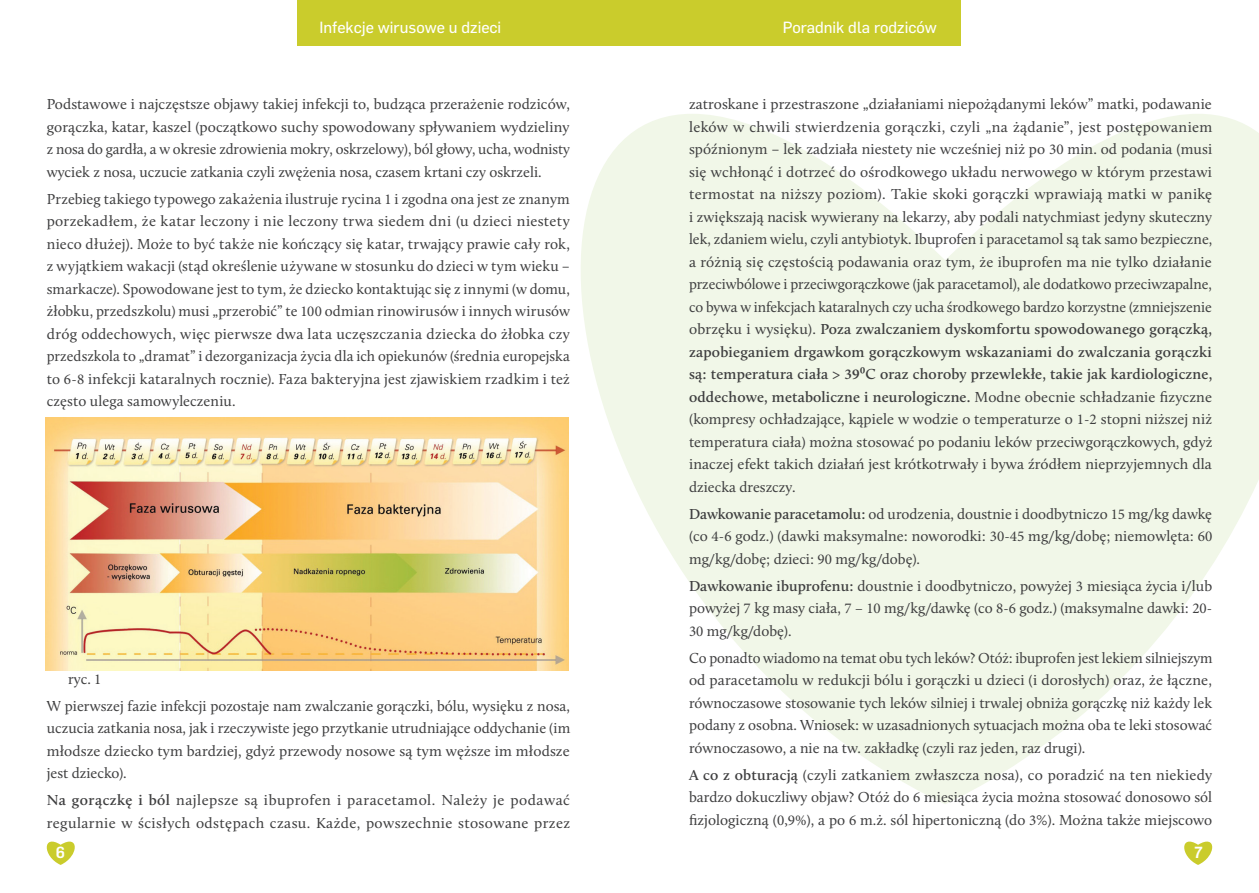
<style>
.page{position:relative;width:1259px;height:893px;background:#fff}
.page>*{position:absolute;margin:0;border:0;box-sizing:border-box;transform-origin:0 0}
.t1{font:15.9px "Flama Basic";color:#fff}
.t2{font:500 15.75px "Flama";color:#fff}
.t3{font:15px/22.5px "Calluna";color:#3e3e3f;text-align:justify}
.t4{font:15px/22.5px "Calluna";letter-spacing:.025em;color:#3e3e3f}
.s1{font-family:"Minion Pro"}
.s2{font-weight:600}
.s3{font-family:"Minion Pro";font-weight:600}
</style>
<div class="page">
<svg style="left:581px;top:114px;width:678px;height:690px;fill:#f1f7e8"></svg>
<svg style="left:46px;top:841px;width:29px;height:24px"></svg>
<svg style="left:1184px;top:841px;width:29px;height:24px"></svg>
<div style="left:298px;top:0;width:663px;height:45px;background:#cacc2c"></div>
<img style="left:46px;top:417px;width:523px;height:254px">
<p class="t1" style="left:319px;top:16px;width:183px">Infekcje wirusowe u dzieci</p>
<p class="t1" style="left:782px;top:16px;width:156px">Poradnik dla rodziców</p>
<p class="t3" style="left:47px;top:93px;width:525px">Podstawowe i najczęstsze objawy takiej infekcji to, budząca przerażenie rodziców, gorączka, katar, kaszel (początkowo suchy spowodowany spływaniem wydzieliny z nosa do gardła, a w okresie zdrowienia mokry, oskrzelowy), ból głowy, ucha, wodnisty wyciek z nosa, uczucie zatkania czyli zwężenia nosa, czasem krtani czy oskrzeli.</p>
<p class="t3" style="left:47px;top:187px;width:525px">Przebieg takiego typowego zakażenia ilustruje rycina <span class="s1">1</span> i zgodna ona jest ze znanym porzekadłem, że katar leczony i nie leczony trwa siedem dni (u dzieci niestety nieco dłużej). Może to być także nie kończący się katar, trwający prawie cały rok, z wyjątkiem wakacji (stąd określenie używane w stosunku do dzieci w tym wieku – smarkacze). Spowodowane jest to tym, że dziecko kontaktując się z innymi (w domu, żłobku, przedszkolu) musi „przerobić” te <span class="s1">100</span> odmian rinowirusów i innych wirusów dróg oddechowych, więc pierwsze dwa lata uczęszczania dziecka do żłobka czy przedszkola to „dramat” i dezorganizacja życia dla ich opiekunów (średnia europejska to <span class="s1">6-8</span> infekcji kataralnych rocznie). Faza bakteryjna jest zjawiskiem rzadkim i też często ulega samowyleczeniu.</p>
<p class="t3" style="left:47px;top:665px;width:524px;line-height:27px;text-indent:21px">ryc. <span class="s1">1<br></span>W pierwszej fazie infekcji pozostaje nam zwalczanie gorączki, bólu, wysięku z nosa,</p>
<p class="t3" style="left:47px;top:717px;width:525px">uczucia zatkania nosa, jak i rzeczywiste jego przytkanie utrudniające oddychanie (im młodsze dziecko tym bardziej, gdyż przewody nosowe są tym węższe im młodsze jest dziecko).</p>
<p class="t4" style="left:47px;top:789px;width:525px"><span class="s2">Na gorączkę i ból</span> najlepsze są ibuprofen i paracetamol. Należy je podawać regularnie w ścisłych odstępach czasu. Każde, powszechnie stosowane przez</p>
<p class="t3" style="left:689px;top:93px;width:525px">zatroskane i przestraszone „działaniami niepożądanymi leków” matki, podawanie leków w chwili stwierdzenia gorączki, czyli „na żądanie”, jest postępowaniem spóźnionym – lek zadziała niestety nie wcześniej niż po <span class="s1">30</span> min. od podania (musi się wchłonąć i dotrzeć do ośrodkowego układu nerwowego w którym przestawi termostat na niższy poziom). Takie skoki gorączki wprawiają matki w panikę i zwiększają nacisk wywierany na lekarzy, aby podali natychmiast jedyny skuteczny lek, zdaniem wielu, czyli antybiotyk. Ibuprofen i paracetamol są tak samo bezpieczne, a różnią się częstością podawania oraz tym, że ibuprofen ma nie tylko działanie przeciwbólowe i przeciwgorączkowe (jak paracetamol), ale dodatkowo przeciwzapalne, co bywa w infekcjach kataralnych czy ucha środkowego bardzo korzystne (zmniejszenie obrzęku i wysięku). <span class="s2">Poza zwalczaniem dyskomfortu spowodowanego gorączką, zapobieganiem drgawkom gorączkowym wskazaniami do zwalczania gorączki są: temperatura ciała &gt;</span> <span class="s3">39</span><span class="s2">⁰C oraz choroby przewlekłe, takie jak kardiologiczne, oddechowe, metaboliczne i neurologiczne.</span> Modne obecnie schładzanie fizyczne (kompresy ochładzające, kąpiele w wodzie o temperaturze o <span class="s1">1-2</span> stopni niższej niż temperatura ciała) można stosować po podaniu leków przeciwgorączkowych, gdyż inaczej efekt takich działań jest krótkotrwały i bywa źródłem nieprzyjemnych dla dziecka dreszczy.</p>
<p class="t3" style="left:689px;top:502px;width:525px"><span class="s2">Dawkowanie paracetamolu:</span> od urodzenia, doustnie i doodbytniczo <span class="s1">15</span> mg/kg dawkę (co <span class="s1">4-6</span> godz.) (dawki maksymalne: noworodki: <span class="s1">30-45</span> mg/kg/dobę; niemowlęta: <span class="s1">60 </span>mg/kg/dobę; dzieci: <span class="s1">90</span> mg/kg/dobę).</p>
<p class="t3" style="left:689px;top:574px;width:525px"><span class="s2">Dawkowanie ibuprofenu:</span> doustnie i doodbytniczo, powyżej <span class="s1">3</span> miesiąca życia i/lub powyżej <span class="s1">7</span> kg masy ciała, <span class="s1">7 – 10</span> mg/kg/dawkę (co <span class="s1">8-6</span> godz.) (maksymalne dawki: <span class="s1">20- 30</span> mg/kg/dobę).</p>
<p class="t3" style="left:689px;top:646px;width:525px">Co ponadto wiadomo na temat obu tych leków? Otóż: ibuprofen jest lekiem silniejszym od paracetamolu w redukcji bólu i gorączki u dzieci (i dorosłych) oraz, że łączne, równoczasowe stosowanie tych leków silniej i trwalej obniża gorączkę niż każdy lek podany z osobna. Wniosek: w uzasadnionych sytuacjach można oba te leki stosować równoczasowo, a nie na tw. zakładkę (czyli raz jeden, raz drugi).</p>
<p class="t3" style="left:689px;top:763px;width:525px"><span class="s2">A co z obturacją</span> (czyli zatkaniem zwłaszcza nosa), co poradzić na ten niekiedy bardzo dokuczliwy objaw? Otóż do <span class="s1">6</span> miesiąca życia można stosować donosowo sól fizjologiczną (<span class="s1">0,9%</span>), a po <span class="s1">6</span> m.ż. sól hipertoniczną (do <span class="s1">3</span>%). Można także miejscowo</p>
<p class="t2" style="left:56px;top:841px;width:11px">6</p>
<p class="t2" style="left:1194px;top:841px;width:10px">7</p>
</div>
